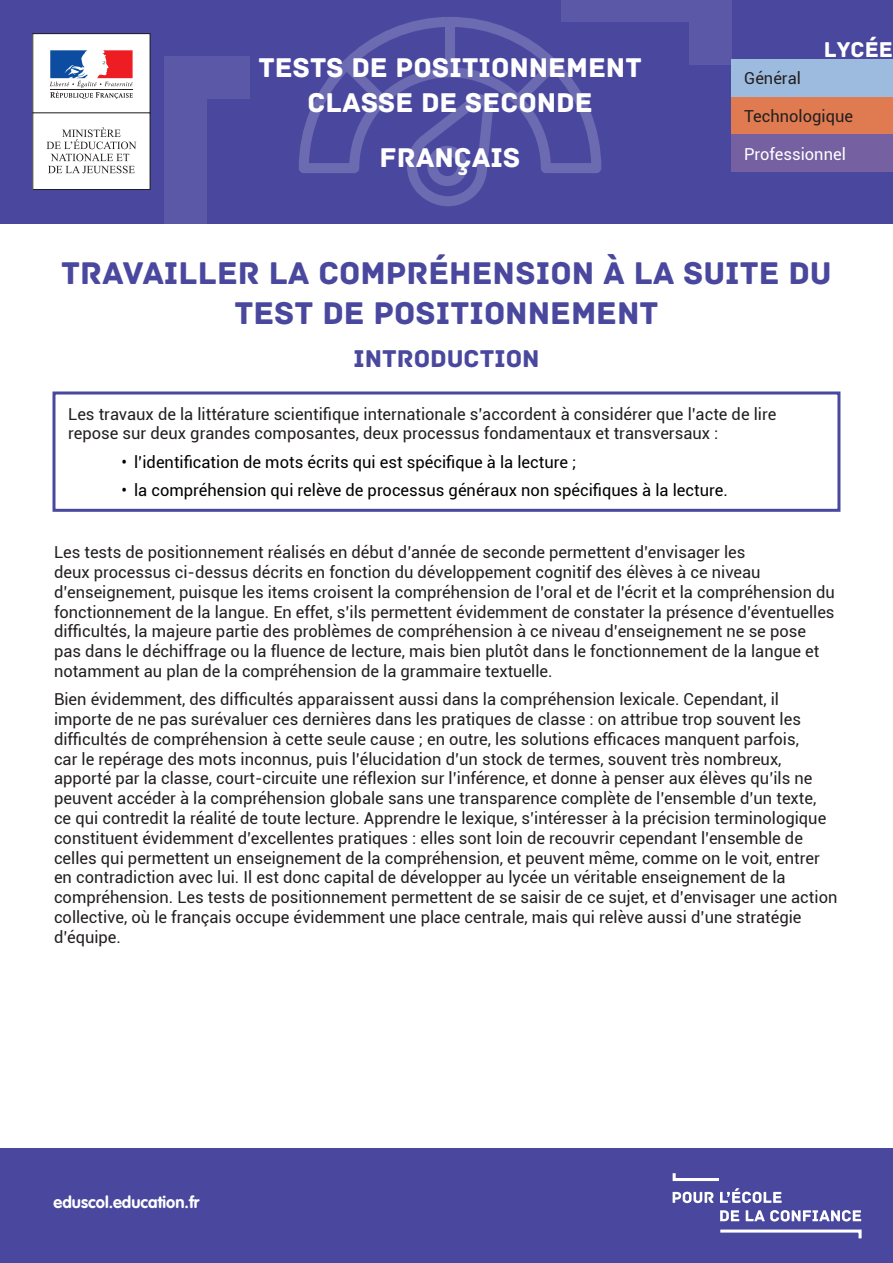
<style>
.page{position:relative;width:893px;height:1263px;background:#fff}
.page>*{position:absolute;margin:0;border:0;box-sizing:border-box;transform-origin:0 0}
.Titre_Doc{font:33px/39.6px "Archive";color:#4a489e;text-align:center}
.t1{font:28.5px/34.2px "Archive";color:#fff;text-align:center}
.Titre_Doc-2{font:25.5px "Archive";color:#4a489e}
.t2{font:22.5px "Archive";color:#fff}
.t3{font:16.5px/19.8px "Roboto";color:#231f20}
.t4{font:16.5px "Roboto";color:#000}
.t5{font:700 16.5px "VAG Rounded Std";color:#fff}
.t6{font:16.5px "Roboto";color:#fff}
</style>
<div class="page">
<div style="left:0;top:1148px;width:893px;height:115px;background:#4a489e"></div>
<div style="left:0;top:0;width:893px;height:223px;background:#4a489e"></div>
<svg style="left:299px;top:17px;width:302px;height:189px"></svg>
<div style="left:33px;top:34px;width:117px;height:79px;background:#fff"></div>
<div style="left:32px;top:33px;width:119px;height:81px;border:1px solid #231f20"></div>
<svg style="left:50px;top:50px;width:83px;height:49px"></svg>
<hr style="left:50px;top:89px;width:82px;height:1px;background:#231f20">
<div style="left:33px;top:113px;width:117px;height:76px;background:#fff"></div>
<div style="left:32px;top:112px;width:119px;height:78px;border:1px solid #231f20"></div>
<svg style="left:47px;top:127px;width:89px;height:46px"></svg>
<svg style="left:720px;top:1210px;width:141px;height:11px"></svg>
<svg style="left:673px;top:1188px;width:109px;height:15px"></svg>
<svg style="left:720px;top:1229px;width:142px;height:10px"></svg>
<svg style="left:672px;top:1173px;width:47px;height:8px"></svg>
<div style="left:164px;top:56px;width:43px;height:170px;background:#5b59a7"></div>
<div style="left:164px;top:56px;width:85px;height:43px;background:#5b59a7"></div>
<div style="left:561px;top:0;width:170px;height:22px;background:#5b59a7"></div>
<div style="left:689px;top:0;width:42px;height:64px;background:#5b59a7"></div>
<div style="left:731px;top:59px;width:162px;height:38px;background:#9dbbde"></div>
<div style="left:731px;top:97px;width:162px;height:38px;background:#e07a50"></div>
<div style="left:731px;top:134px;width:162px;height:38px;background:#7561a1"></div>
<div style="left:52px;top:391px;width:788px;height:121px;border:3px solid #4a489e"></div>
<h2 class="t1" style="left:258px;top:51px;width:385px">TESTS DE POSITIONNEMENT<br>CLASSE DE SECONDE</h2>
<h2 class="t1" style="left:380px;top:141px;width:142px">FRANÇAIS</h2>
<h3 class="t2" style="left:824px;top:36px;width:71px">LYCÉE</h3>
<p class="t3" style="left:744px;top:68px;width:58px">Général</p>
<p class="t3" style="left:744px;top:106px;width:110px">Technologique</p>
<p class="t6" style="left:744px;top:142px;width:103px">Professionnel</p>
<p class="Titre_Doc" style="left:61px;top:254px;width:772px">TRAVAILLER LA COMPRÉHENSION À LA SUITE DU<br>TEST DE POSITIONNEMENT</p>
<p class="Titre_Doc-2" style="left:353px;top:344px;width:188px">INTRODUCTION</p>
<p class="t3" style="left:68px;top:403px;width:710px">Les travaux de la littérature scientifique internationale s’accordent à considérer que l’acte de lire repose sur deux grandes composantes, deux processus fondamentaux et transversaux :</p>
<p class="t4" style="left:121px;top:450px;width:457px">• l’identification de mots écrits qui est spécifique à la lecture ;</p>
<p class="t4" style="left:121px;top:479px;width:608px">• la compréhension qui relève de processus généraux non spécifiques à la lecture.</p>
<p class="t3" style="left:54px;top:542px;width:782px">Les tests de positionnement réalisés en début d’année de seconde permettent d’envisager les<br>deux processus ci-dessus décrits en fonction du développement cognitif des élèves à ce niveau d’enseignement, puisque les items croisent la compréhension de l’oral et de l’écrit et la compréhension du fonctionnement de la langue. En effet, s’ils permettent évidemment de constater la présence d’éventuelles difficultés, la majeure partie des problèmes de compréhension à ce niveau d’enseignement ne se pose pas dans le déchiffrage ou la fluence de lecture, mais bien plutôt dans le fonctionnement de la langue et notamment au plan de la compréhension de la grammaire textuelle.</p>
<p class="t3" style="left:54px;top:689px;width:785px">Bien évidemment, des difficultés apparaissent aussi dans la compréhension lexicale. Cependant, il importe de ne pas surévaluer ces dernières dans les pratiques de classe : on attribue trop souvent les difficultés de compréhension à cette seule cause ; en outre, les solutions efficaces manquent parfois,<br>car le repérage des mots inconnus, puis l’élucidation d’un stock de termes, souvent très nombreux, apporté par la classe, court-circuite une réflexion sur l’inférence, et donne à penser aux élèves qu’ils ne peuvent accéder à la compréhension globale sans une transparence complète de l’ensemble d’un texte, ce qui contredit la réalité de toute lecture. Apprendre le lexique, s’intéresser à la précision terminologique constituent évidemment d’excellentes pratiques : elles sont loin de recouvrir cependant l’ensemble de celles qui permettent un enseignement de la compréhension, et peuvent même, comme on le voit, entrer en contradiction avec lui. Il est donc capital de développer au lycée un véritable enseignement de la compréhension. Les tests de positionnement permettent de se saisir de ce sujet, et d’envisager une action collective, où le français occupe évidemment une place centrale, mais qui relève aussi d’une stratégie d’équipe.</p>
<p class="t5" style="left:54px;top:1192px;width:147px">eduscol.education.fr</p>
</div>
